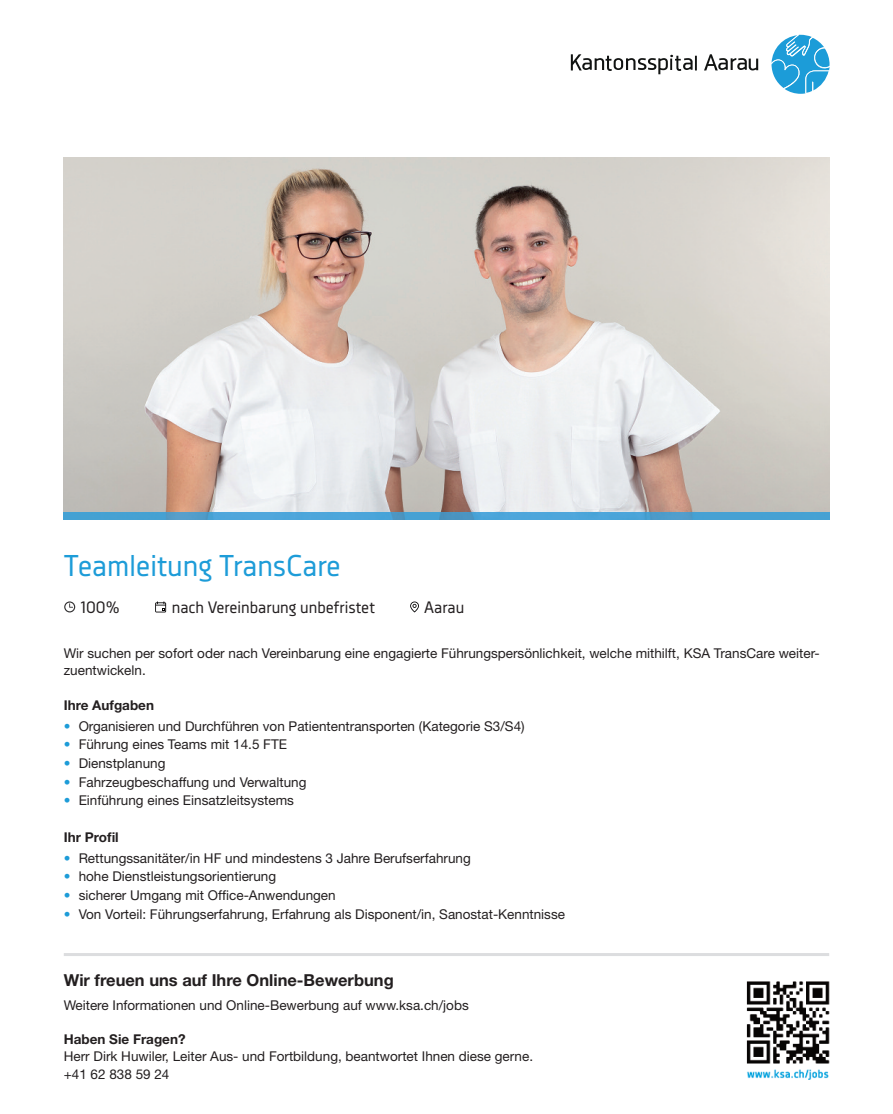
<style>
.page{position:relative;width:893px;height:1114px;background:#fff}
.page>*{position:absolute;margin:0;border:0;box-sizing:border-box;transform-origin:0 0}
.t1{font:30px "Decima Nova";color:#1d9cd8}
.t2{font:16.5px "Decima Nova";color:#231f20}
.t3{font:700 16.5px "Helvetica Neue LT Com";color:#231f20}
.t4{font:13.5px/17.2px "Helvetica Neue LT Com";color:#231f20}
.t5{font:700 13.5px "Helvetica Neue LT Com";color:#231f20}
.s1{color:#1d9cd8}
</style>
<div class="page">
<img style="left:64px;top:157px;width:765px;height:355px">
<svg style="left:771px;top:35px;width:59px;height:59px"></svg>
<svg style="left:571px;top:54px;width:187px;height:20px"></svg>
<img style="left:64px;top:512px;width:765px;height:7px">
<svg style="left:64px;top:601px;width:11px;height:11px"></svg>
<svg style="left:155px;top:601px;width:11px;height:11px"></svg>
<svg style="left:410px;top:601px;width:9px;height:11px"></svg>
<hr style="left:64px;top:952px;width:765px;height:3px;background:#dcdddf">
<img style="left:746px;top:981px;width:84px;height:98px">
<h1 class="t1" style="left:64px;top:554px;width:279px">Teamleitung TransCare</h1>
<p class="t2" style="left:81px;top:601px;width:41px">100%</p>
<p class="t2" style="left:172px;top:601px;width:204px">nach Vereinbarung unbefristet</p>
<p class="t2" style="left:424px;top:601px;width:42px">Aarau</p>
<p class="t4" style="left:64px;top:644px;width:757px">Wir suchen per sofort oder nach Vereinbarung eine engagierte Führungspersönlichkeit, welche mithilft, KSA TransCare weiter&shy;zuentwickeln.</p>
<p class="t5" style="left:64px;top:696px;width:92px">Ihre Aufgaben</p>
<p class="t4" style="left:64px;top:716px;width:462px"><span class="s1">•</span> Organisieren und Durchführen von Patiententransporten (Kategorie S3/S4)</p>
<p class="t4" style="left:64px;top:735px;width:225px"><span class="s1">•</span> Führung eines Teams mit 14.5 FTE</p>
<p class="t4" style="left:64px;top:754px;width:103px"><span class="s1">•</span> Dienstplanung</p>
<p class="t4" style="left:64px;top:772px;width:244px"><span class="s1">•</span> Fahrzeugbeschaffung und Verwaltung</p>
<p class="t4" style="left:64px;top:791px;width:232px"><span class="s1">•</span> Einführung eines Einsatzleitsystems</p>
<p class="t5" style="left:64px;top:828px;width:56px">Ihr Profil</p>
<p class="t4" style="left:64px;top:848px;width:408px"><span class="s1">•</span> Rettungssanitäter/in HF und mindestens 3 Jahre Berufserfahrung</p>
<p class="t4" style="left:64px;top:867px;width:214px"><span class="s1">•</span> hohe Dienstleistungsorientierung</p>
<p class="t4" style="left:64px;top:886px;width:273px"><span class="s1">•</span> sicherer Umgang mit Office-Anwendungen</p>
<p class="t4" style="left:64px;top:904px;width:503px"><span class="s1">•</span> Von Vorteil: Führungserfahrung, Erfahrung als Disponent/in, Sanostat-Kenntnisse</p>
<p class="t3" style="left:64px;top:969px;width:331px">Wir freuen uns auf Ihre Online-Bewerbung</p>
<p class="t4" style="left:64px;top:995px;width:407px">Weitere Informationen und Online-Bewerbung auf www.ksa.ch/jobs</p>
<p class="t5" style="left:64px;top:1030px;width:123px">Haben Sie Fragen?</p>
<p class="t4" style="left:64px;top:1047px;width:471px">Herr Dirk Huwiler, Leiter Aus- und Fortbildung, beantwortet Ihnen diese gerne. +41 62 838 59 24</p>
</div>
